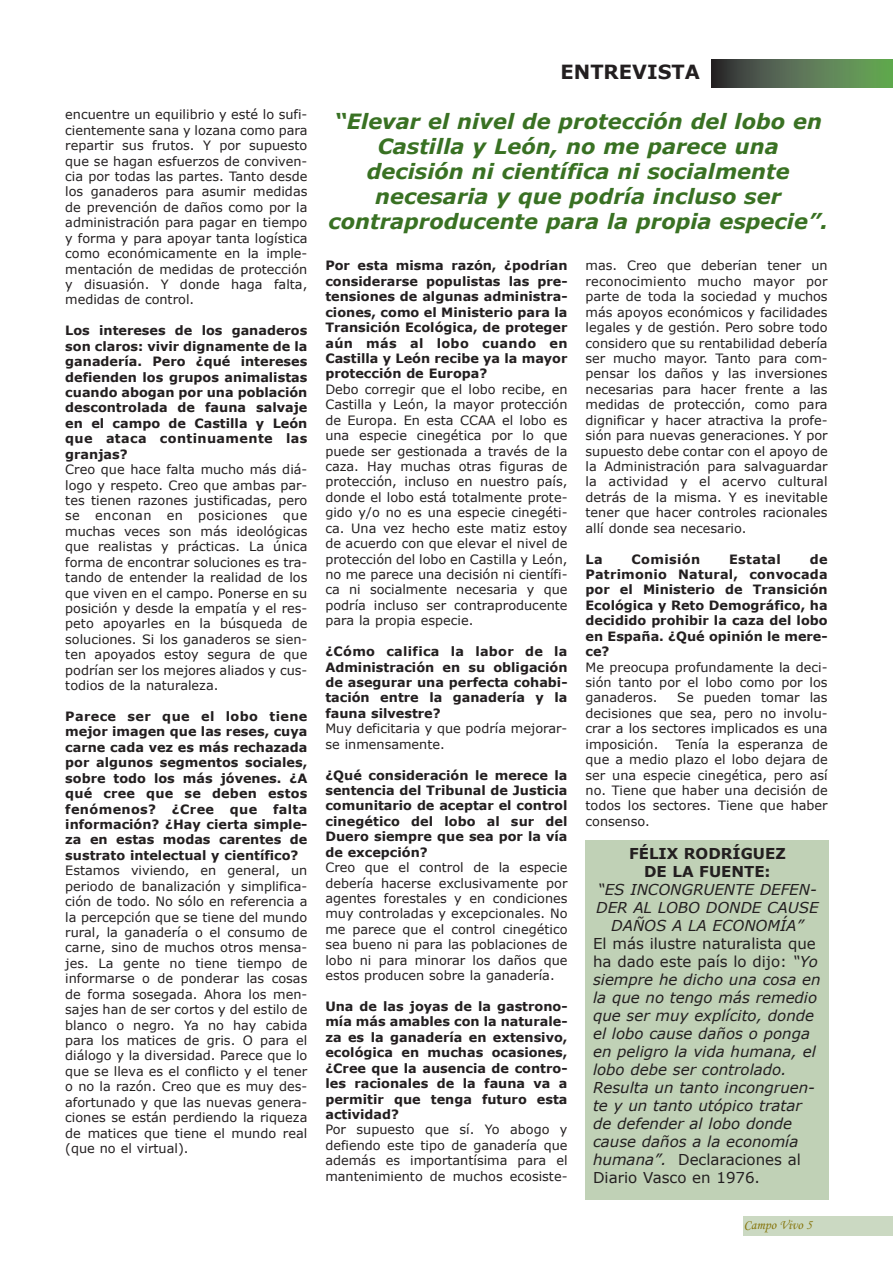
<style>
.page{position:relative;width:893px;height:1263px;background:#fff}
.page>*{position:absolute;margin:0;border:0;box-sizing:border-box;transform-origin:0 0}
.t1{font:italic 700 21px/25.2px "Verdana";color:#397123;text-align:center}
.t2{font:700 19.5px "Verdana";color:#231f20}
.t3{font:italic 15px/18px "Verdana";color:#231f20;text-align:center}
.t4{font:700 15px/18px "Verdana";color:#231f20;text-align:center}
.t5{font:13.5px "Monotype Corsiva";color:#86750c}
.t6{font:12.9px/15.5px "Verdana";color:#231f20;text-align:justify}
.t7{font:700 12.9px/15.5px "Verdana";color:#231f20;text-align:justify}
.t8{font:700 12.9px "Verdana";letter-spacing:.03em;color:#231f20}
.s1{font-style:normal}
</style>
<div class="page">
<svg style="left:711px;top:60px;width:182px;height:27px;background:#54704e"></svg>
<div style="left:744px;top:1216px;width:149px;height:19px;background:#cbd9c2"></div>
<div style="left:586px;top:840px;width:243px;height:359px;background:#c0d1b6"></div>
<p class="t6" style="left:65px;top:106px;width:244px">encuentre un equilibrio y esté lo sufi&shy;cientemente sana y lozana como para repartir sus frutos. Y por supuesto que se hagan esfuerzos de conviven&shy;cia por todas las partes. Tanto desde los ganaderos para asumir medidas de prevención de daños como por la administración para pagar en tiempo y forma y para apoyar tanta logística como económicamente en la imple&shy;mentación de medidas de protección y disuasión. Y donde haga falta, medidas de control.</p>
<p class="t7" style="left:65px;top:322px;width:244px">Los intereses de los ganaderos son claros: vivir dignamente de la ganadería. Pero ¿qué intereses defienden los grupos animalistas cuando abogan por una población descontrolada de fauna salvaje en el campo de Castilla y León que ataca continuamente las granjas?</p>
<p class="t6" style="left:65px;top:461px;width:244px">Creo que hace falta mucho más diá&shy;logo y respeto. Creo que ambas par&shy;tes tienen razones justificadas, pero se enconan en posiciones que muchas veces son más ideológicas que realistas y prácticas. La única forma de encontrar soluciones es tra&shy;tando de entender la realidad de los que viven en el campo. Ponerse en su posición y desde la empatía y el res&shy;peto apoyarles en la búsqueda de soluciones. Si los ganaderos se sien&shy;ten apoyados estoy segura de que podrían ser los mejores aliados y cus&shy;todios de la naturaleza.</p>
<p class="t7" style="left:65px;top:708px;width:244px">Parece ser que el lobo tiene mejor imagen que las reses, cuya carne cada vez es más rechazada por algunos segmentos sociales, sobre todo los más jóvenes. ¿A qué cree que se deben estos fenómenos? ¿Cree que falta información? ¿Hay cierta simple&shy;za en estas modas carentes de sustrato intelectual y científico?</p>
<p class="t6" style="left:65px;top:862px;width:244px">Estamos viviendo, en general, un periodo de banalización y simplifica&shy;ción de todo. No sólo en referencia a la percepción que se tiene del mundo rural, la ganadería o el consumo de carne, sino de muchos otros mensa&shy;jes. La gente no tiene tiempo de informarse o de ponderar las cosas de forma sosegada. Ahora los men&shy;sajes han de ser cortos y del estilo de blanco o negro. Ya no hay cabida para los matices de gris. O para el diálogo y la diversidad. Parece que lo que se lleva es el conflicto y el tener o no la razón. Creo que es muy des&shy;afortunado y que las nuevas genera&shy;ciones se están perdiendo la riqueza de matices que tiene el mundo real (que no el virtual).</p>
<h2 class="t2" style="left:560px;top:60px;width:141px">ENTREvISTA</h2>
<h1 class="t1" style="left:328px;top:108px;width:501px">“Elevar el nivel de protección del lobo en Castilla y León, no me parece una decisión ni científica ni socialmente necesaria y que podría incluso ser contraproducente para la propia especie”.</h1>
<p class="t7" style="left:325px;top:258px;width:244px">Por esta misma razón, ¿podrían considerarse populistas las pre&shy;tensiones de algunas administra&shy;ciones, como el Ministerio para la Transición Ecológica, de proteger aún más al lobo cuando en Castilla y León recibe ya la mayor protección de Europa?</p>
<p class="t6" style="left:325px;top:381px;width:244px">Debo corregir que el lobo recibe, en Castilla y León, la mayor protección de Europa. En esta CCAA el lobo es una especie cinegética por lo que puede ser gestionada a través de la caza. Hay muchas otras figuras de protección, incluso en nuestro país, donde el lobo está totalmente prote&shy;gido y/o no es una especie cinegéti&shy;ca. Una vez hecho este matiz estoy de acuerdo con que elevar el nivel de protección del lobo en Castilla y León, no me parece una decisión ni científi&shy;ca ni socialmente necesaria y que podría incluso ser contraproducente para la propia especie.</p>
<p class="t7" style="left:325px;top:643px;width:244px">¿Cómo califica la labor de la Administración en su obligación de asegurar una perfecta cohabi&shy;tación entre la ganadería y la fauna silvestre?</p>
<p class="t6" style="left:325px;top:720px;width:243px">Muy deficitaria y que podría mejorar&shy;se inmensamente.</p>
<p class="t7" style="left:325px;top:767px;width:244px">¿Qué consideración le merece la sentencia del Tribunal de Justicia comunitario de aceptar el control cinegético del lobo al sur del Duero siempre que sea por la vía de excepción?</p>
<p class="t6" style="left:325px;top:859px;width:244px">Creo que el control de la especie debería hacerse exclusivamente por agentes forestales y en condiciones muy controladas y excepcionales. No me parece que el control cinegético sea bueno ni para las poblaciones de lobo ni para minorar los daños que estos producen sobre la ganadería.</p>
<p class="t7" style="left:325px;top:998px;width:244px">Una de las joyas de la gastrono&shy;mía más amables con la naturale&shy;za es la ganadería en extensivo, ecológica en muchas ocasiones, ¿Cree que la ausencia de contro&shy;les racionales de la fauna va a permitir que tenga futuro esta actividad?</p>
<p class="t6" style="left:325px;top:1121px;width:244px">Por supuesto que sí. Yo abogo y defiendo este tipo de ganadería que además es importantísima para el mantenimiento de muchos ecosiste-</p>
<p class="t6" style="left:585px;top:258px;width:244px">mas. Creo que deberían tener un reconocimiento mucho mayor por parte de toda la sociedad y muchos más apoyos económicos y facilidades legales y de gestión. Pero sobre todo considero que su rentabilidad debería ser mucho mayor. Tanto para com&shy;pensar los daños y las inversiones necesarias para hacer frente a las medidas de protección, como para dignificar y hacer atractiva la profe&shy;sión para nuevas generaciones. Y por supuesto debe contar con el apoyo de la Administración para salvaguardar la actividad y el acervo cultural detrás de la misma. Y es inevitable tener que hacer controles racionales allí donde sea necesario.</p>
<p class="t7" style="left:585px;top:551px;width:19px">La</p>
<p class="t8" style="left:631px;top:551px;width:70px">Comisión</p>
<p class="t8" style="left:729px;top:551px;width:53px">Estatal</p>
<p class="t7" style="left:585px;top:551px;width:244px;text-indent:224px">de Patrimonio Natural, convocada por el Ministerio de Transición Ecológica y Reto Demográfico, ha decidido prohibir la caza del lobo en España. ¿Qué opinión le mere&shy;ce?</p>
<p class="t6" style="left:585px;top:659px;width:244px">Me preocupa profundamente la deci&shy;sión tanto por el lobo como por los ganaderos.</p>
<p class="t6" style="left:585px;top:690px;width:244px;text-indent:92px">Se pueden tomar las decisiones que sea, pero no involu&shy;crar a los sectores implicados es una imposición.</p>
<p class="t6" style="left:585px;top:736px;width:244px;text-indent:90px">Tenía la esperanza de que a medio plazo el lobo dejara de ser una especie cinegética, pero así no. Tiene que haber una decisión de todos los sectores. Tiene que haber consenso.</p>
<p class="t4" style="left:629px;top:844px;width:158px">FÉLIX RODRÍGUEZ<br>DE LA FUENTE:</p>
<p class="t3" style="left:596px;top:880px;width:224px">“ES INCONGRUENTE DEFEN-<br>DER AL LOBO DONDE CAUSE<br>DAÑOS A LA ECONOMÍA”</p>
<p class="t3" style="left:593px;top:934px;width:229px;text-align:left"><span class="s1">El más ilustre naturalista que ha dado este país lo dijo:</span> “Yo siempre he dicho una cosa en la que no tengo más remedio que ser muy explícito, donde el lobo cause daños o ponga en peligro la vida humana, el lobo debe ser controlado.<br>Resulta un tanto incongruen&shy;te y un tanto utópico tratar de defender al lobo donde cause daños a la economía humana”. <span class="s1">Declaraciones al<br>Diario Vasco en 1976.</span></p>
<p class="t5" style="left:744px;top:1216px;width:70px">Campo Vivo 5</p>
</div>
